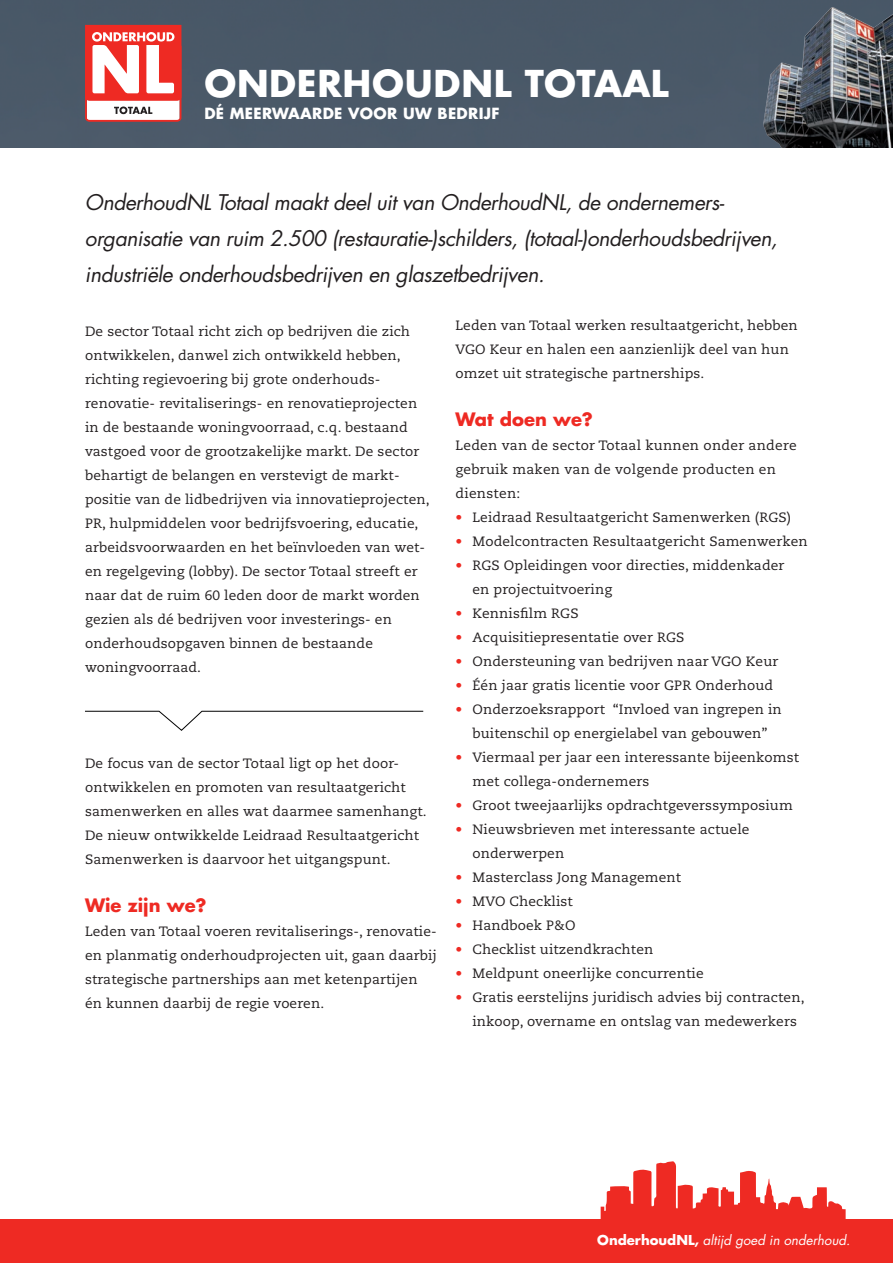
<style>
.page{position:relative;width:893px;height:1263px;background:#fff}
.page>*{position:absolute;margin:0;border:0;box-sizing:border-box;transform-origin:0 0}
.Kop_-Rood{font:700 36px "Futura";letter-spacing:.02em;color:#fff}
.t1{font:italic 21px/36px "Futura";letter-spacing:-.02em;color:#231f20}
.Kop_-Rood-2{font:700 18px "Futura";color:#ee2a23}
.Kop_-Rood-3{font:700 15px "Futura";letter-spacing:.02em;color:#fff}
.Basis{font:13.5px/24px "Caecilia LT Std";letter-spacing:.01em;color:#231f20}
.t2{font:italic 13.35px "Futura";color:#fff}
.s1{color:#ee2a23}
.s2{font-weight:700;font-style:normal}
</style>
<div class="page">
<div style="left:0;top:1219px;width:893px;height:44px;background:#ee2a23"></div>
<svg style="left:601px;top:1161px;width:245px;height:58px"></svg>
<div style="left:0;top:0;width:751px;height:148px;background:#4a5968"></div>
<svg style="left:85px;top:25px;width:96px;height:97px"></svg>
<svg style="left:85px;top:710px;width:339px;height:21px"></svg>
<img style="left:751px;top:0;width:142px;height:148px">
<p class="Kop_-Rood" style="left:204px;top:60px;width:466px">ONDERHOUDNL TOTAAL</p>
<p class="Kop_-Rood-3" style="left:204px;top:104px;width:297px">DÉ MEERWAARDE VOOR UW BEDRIJF</p>
<p class="t1" style="left:85px;top:185px;width:641px">OnderhoudNL Totaal maakt deel uit van OnderhoudNL, de ondernemers-</p>
<p class="t1" style="left:85px;top:221px;width:694px">organisatie van ruim 2.500 (restauratie-)schilders, (totaal-)onderhoudsbedrijven, industriële onderhoudsbedrijven en glaszetbedrijven.</p>
<p class="Basis" style="left:85px;top:320px;width:327px">De sector Totaal richt zich op bedrijven die zich ontwikkelen, danwel zich ontwikkeld hebben,</p>
<p class="Basis" style="left:85px;top:368px;width:297px">richting regievoering bij grote onderhouds-</p>
<p class="Basis" style="left:85px;top:392px;width:336px">renovatie- revitaliserings- en renovatieprojecten in de bestaande woningvoorraad, c.q. bestaand vastgoed voor de grootzakelijke markt. De sector behartigt de belangen en verstevigt de markt-</p>
<p class="Basis" style="left:85px;top:488px;width:346px">positie van de lidbedrijven via innovatieprojecten, PR, hulpmiddelen voor bedrijfsvoering, educatie, arbeidsvoorwaarden en het beïnvloeden van wet&shy;en regelgeving (lobby). De sector Totaal streeft er naar dat de ruim 60 leden door de markt worden gezien als dé bedrijven voor investerings- en</p>
<p class="Basis" style="left:85px;top:632px;width:289px">onderhoudsopgaven binnen de bestaande</p>
<p class="Basis" style="left:85px;top:656px;width:118px">woningvoorraad.</p>
<p class="Basis" style="left:85px;top:752px;width:343px">De focus van de sector Totaal ligt op het door&shy;ontwikkelen en promoten van resultaatgericht samenwerken en alles wat daarmee samenhangt.<br>De nieuw ontwikkelde Leidraad Resultaatgericht Samenwerken is daarvoor het uitgangspunt.</p>
<p class="Kop_-Rood-2" style="left:85px;top:893px;width:123px">Wie zijn we?</p>
<p class="Basis" style="left:85px;top:920px;width:353px">Leden van Totaal voeren revitaliserings-, renovatie&shy;en planmatig onderhoudprojecten uit, gaan daarbij strategische partnerships aan met ketenpartijen én kunnen daarbij de regie voeren.</p>
<p class="Basis" style="left:455px;top:314px;width:344px">Leden van Totaal werken resultaatgericht, hebben<br>VGO Keur en halen een aanzienlijk deel van hun omzet uit strategische partnerships.</p>
<p class="Kop_-Rood-2" style="left:455px;top:407px;width:139px">Wat doen we?</p>
<p class="Basis" style="left:455px;top:434px;width:343px">Leden van de sector Totaal kunnen onder andere gebruik maken van de volgende producten en diensten:</p>
<p class="Basis" style="left:455px;top:506px;width:337px"><span class="s1">•</span> Leidraad Resultaatgericht Samenwerken (RGS)</p>
<p class="Basis" style="left:455px;top:530px;width:354px"><span class="s1">•</span> Modelcontracten Resultaatgericht Samenwerken</p>
<p class="Basis" style="left:455px;top:554px;width:330px"><span class="s1">•</span> RGS Opleidingen voor directies, middenkader</p>
<p class="Basis" style="left:472px;top:578px;width:141px">en projectuitvoering</p>
<p class="Basis" style="left:455px;top:602px;width:125px"><span class="s1">•</span> Kennisfilm RGS</p>
<p class="Basis" style="left:455px;top:626px;width:230px"><span class="s1">•</span> Acquisitiepresentatie over RGS</p>
<p class="Basis" style="left:455px;top:650px;width:324px"><span class="s1">•</span> Ondersteuning van bedrijven naar VGO Keur</p>
<p class="Basis" style="left:455px;top:674px;width:319px"><span class="s1">•</span> Één jaar gratis licentie voor GPR Onderhoud</p>
<p class="Basis" style="left:455px;top:698px;width:328px;text-align:center"><span class="s1">•</span> Onderzoeksrapport “Invloed van ingrepen in buitenschil op energielabel van gebouwen”</p>
<p class="Basis" style="left:472px;top:746px;width:328px;text-indent:-17px"><span class="s1">•</span> Viermaal per jaar een interessante bijeenkomst met collega-ondernemers</p>
<p class="Basis" style="left:455px;top:794px;width:339px"><span class="s1">•</span> Groot tweejaarlijks opdrachtgeverssymposium</p>
<p class="Basis" style="left:455px;top:818px;width:295px"><span class="s1">•</span> Nieuwsbrieven met interessante actuele</p>
<p class="Basis" style="left:472px;top:842px;width:93px">onderwerpen</p>
<p class="Basis" style="left:455px;top:866px;width:227px"><span class="s1">•</span> Masterclass Jong Management</p>
<p class="Basis" style="left:455px;top:890px;width:119px"><span class="s1">•</span> MVO Checklist</p>
<p class="Basis" style="left:455px;top:914px;width:122px"><span class="s1">•</span> Handboek P&amp;O</p>
<p class="Basis" style="left:455px;top:938px;width:199px"><span class="s1">•</span> Checklist uitzendkrachten</p>
<p class="Basis" style="left:455px;top:962px;width:250px"><span class="s1">•</span> Meldpunt oneerlijke concurrentie</p>
<p class="Basis" style="left:472px;top:986px;width:334px;text-indent:-17px"><span class="s1">•</span> Gratis eerstelijns juridisch advies bij contracten, inkoop, overname en ontslag van medewerkers</p>
<p class="t2" style="left:597px;top:1231px;width:254px"><span class="s2">OnderhoudNL,</span> altijd goed in onderhoud.</p>
</div>
